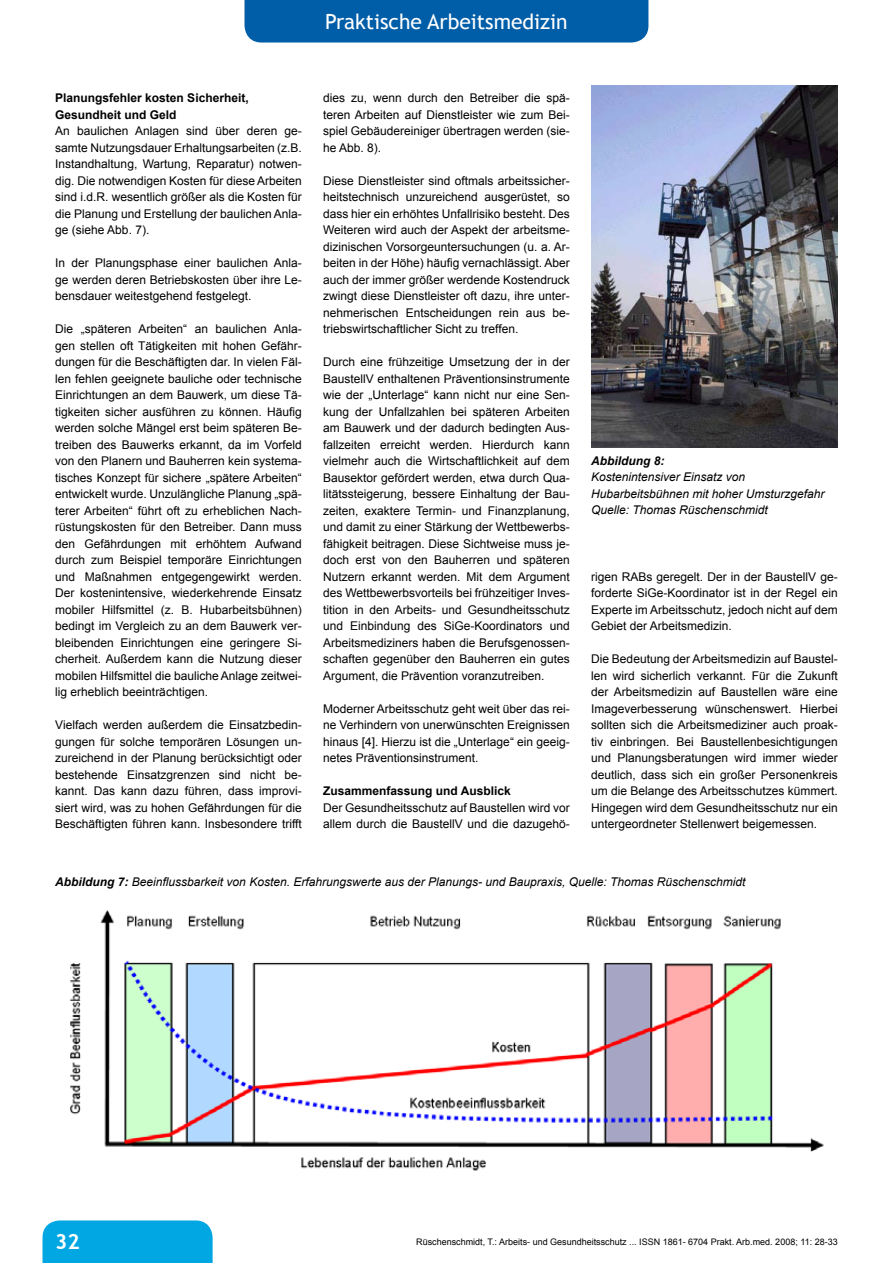
<style>
.page{position:relative;width:893px;height:1263px;background:#fff}
.page>*{position:absolute;margin:0;border:0;box-sizing:border-box;transform-origin:0 0}
.t1{font:21px "Trebuchet MS";color:#fff}
.t2{font:700 21px "Trebuchet MS";color:#fff}
.t3{font:12px/16.5px "Arial";color:#000;text-align:justify}
.t4{font:italic 12px/16.5px "Arial";color:#000}
.t5{font:700 12px/16.5px "Arial";color:#000}
.t6{font:italic 700 12px "Arial";color:#000}
.t7{font:9px "Arial";color:#000}
.s1{font-weight:700}
</style>
<div class="page">
<div style="left:244px;top:0;width:404px;height:43px;background:#005ea8"></div>
<div style="left:43px;top:1220px;width:170px;height:43px;background:#00a7e3"></div>
<img style="left:70px;top:910px;width:754px;height:261px">
<img style="left:591px;top:85px;width:247px;height:363px">
<h1 class="t1" style="left:325px;top:9px;width:244px">Praktische Arbeitsmedizin</h1>
<p class="t5" style="left:55px;top:90px;width:195px">Planungsfehler kosten Sicherheit,<br>Gesundheit und Geld</p>
<p class="t3" style="left:55px;top:123px;width:248px">An baulichen Anlagen sind über deren ge&shy;samte Nutzungsdauer Erhaltungsarbeiten (z.B.<br>Instandhaltung, Wartung, Reparatur) notwen&shy;dig. Die notwendigen Kosten für diese Arbeiten sind i.d.R. wesentlich größer als die Kosten für die Planung und Erstellung der baulichen Anla&shy;ge (siehe Abb. 7).</p>
<p class="t3" style="left:55px;top:255px;width:248px">In der Planungsphase einer baulichen Anla&shy;ge werden deren Betriebskosten über ihre Le&shy;bensdauer weitestgehend festgelegt.</p>
<p class="t3" style="left:55px;top:321px;width:248px">Die „späteren Arbeiten“ an baulichen Anla&shy;gen stellen oft Tätigkeiten mit hohen Gefähr&shy;dungen für die Beschäftigten dar. In vielen Fäl&shy;len fehlen geeignete bauliche oder technische Einrichtungen an dem Bauwerk, um diese Tä&shy;tigkeiten sicher ausführen zu können. Häufig werden solche Mängel erst beim späteren Be&shy;treiben des Bauwerks erkannt, da im Vorfeld von den Planern und Bauherren kein systema&shy;tisches Konzept für sichere „spätere Arbeiten“ entwickelt wurde. Unzulängliche Planung „spä&shy;terer Arbeiten“ führt oft zu erheblichen Nach&shy;rüstungskosten für den Betreiber. Dann muss den Gefährdungen mit erhöhtem Aufwand durch zum Beispiel temporäre Einrichtungen und Maßnahmen entgegengewirkt werden.<br>Der kostenintensive, wiederkehrende Einsatz mobiler Hilfsmittel (z. B. Hubarbeitsbühnen) bedingt im Vergleich zu an dem Bauwerk ver&shy;bleibenden Einrichtungen eine geringere Si&shy;cherheit. Außerdem kann die Nutzung dieser mobilen Hilfsmittel die bauliche Anlage zeitwei&shy;lig erheblich beeinträchtigen.</p>
<p class="t3" style="left:55px;top:717px;width:248px">Vielfach werden außerdem die Einsatzbedin&shy;gungen für solche temporären Lösungen un&shy;zureichend in der Planung berücksichtigt oder bestehende Einsatzgrenzen sind nicht be&shy;kannt. Das kann dazu führen, dass improvi&shy;siert wird, was zu hohen Gefährdungen für die Beschäftigten führen kann. Insbesondere trifft</p>
<p class="t3" style="left:323px;top:90px;width:248px">dies zu, wenn durch den Betreiber die spä&shy;teren Arbeiten auf Dienstleister wie zum Bei&shy;spiel Gebäudereiniger übertragen werden (sie&shy;he Abb. 8).</p>
<p class="t3" style="left:323px;top:172px;width:248px">Diese Dienstleister sind oftmals arbeitssicher&shy;heitstechnisch unzureichend ausgerüstet, so dass hier ein erhöhtes Unfallrisiko besteht. Des Weiteren wird auch der Aspekt der arbeitsme&shy;dizinischen Vorsorgeuntersuchungen (u. a. Ar&shy;beiten in der Höhe) häufig vernachlässigt. Aber auch der immer größer werdende Kostendruck zwingt diese Dienstleister oft dazu, ihre unter&shy;nehmerischen Entscheidungen rein aus be&shy;triebswirtschaftlicher Sicht zu treffen.</p>
<p class="t3" style="left:323px;top:354px;width:248px">Durch eine frühzeitige Umsetzung der in der BaustellV enthaltenen Präventionsinstrumente wie der „Unterlage“ kann nicht nur eine Sen&shy;kung der Unfallzahlen bei späteren Arbeiten am Bauwerk und der dadurch bedingten Aus&shy;fallzeiten erreicht werden. Hierdurch kann vielmehr auch die Wirtschaftlichkeit auf dem Bausektor gefördert werden, etwa durch Qua&shy;litätssteigerung, bessere Einhaltung der Bau&shy;zeiten, exaktere Termin- und Finanzplanung, und damit zu einer Stärkung der Wettbewerbs&shy;fähigkeit beitragen. Diese Sichtweise muss je&shy;doch erst von den Bauherren und späteren Nutzern erkannt werden. Mit dem Argument des Wettbewerbsvorteils bei frühzeitiger Inves&shy;tition in den Arbeits- und Gesundheitsschutz und Einbindung des SiGe-Koordinators und Arbeitsmediziners haben die Berufsgenossen&shy;schaften gegenüber den Bauherren ein gutes Argument, die Prävention voranzutreiben.</p>
<p class="t3" style="left:323px;top:700px;width:248px">Moderner Arbeitsschutz geht weit über das rei&shy;ne Verhindern von unerwünschten Ereignissen hinaus [4]. Hierzu ist die „Unterlage“ ein geeig&shy;netes Präventionsinstrument.</p>
<p class="t5" style="left:323px;top:783px;width:189px">Zusammenfassung und Ausblick</p>
<p class="t3" style="left:323px;top:799px;width:248px">Der Gesundheitsschutz auf Baustellen wird vor allem durch die BaustellV und die dazugehö-</p>
<p class="t6" style="left:591px;top:453px;width:75px">Abbildung 8:</p>
<p class="t4" style="left:591px;top:469px;width:235px">Kostenintensiver Einsatz von<br>Hubarbeitsbühnen mit hoher Umsturzgefahr<br>Quelle: Thomas Rüschenschmidt</p>
<p class="t3" style="left:591px;top:568px;width:248px">rigen RABs geregelt. Der in der BaustellV ge&shy;forderte SiGe-Koordinator ist in der Regel ein Experte im Arbeitsschutz, jedoch nicht auf dem Gebiet der Arbeitsmedizin.</p>
<p class="t3" style="left:591px;top:651px;width:248px">Die Bedeutung der Arbeitsmedizin auf Baustel&shy;len wird sicherlich verkannt. Für die Zukunft der Arbeitsmedizin auf Baustellen wäre eine Imageverbesserung wünschenswert. Hierbei sollten sich die Arbeitsmediziner auch proak&shy;tiv einbringen. Bei Baustellenbesichtigungen und Planungsberatungen wird immer wieder deutlich, dass sich ein großer Personenkreis um die Belange des Arbeitsschutzes kümmert.<br>Hingegen wird dem Gesundheitsschutz nur ein untergeordneter Stellenwert beigemessen.</p>
<p class="t4" style="left:55px;top:874px;width:692px"><span class="s1">Abbildung 7:</span> Beeinflussbarkeit von Kosten. Erfahrungswerte aus der Planungs- und Baupraxis, Quelle: Thomas Rüschenschmidt</p>
<h1 class="t2" style="left:55px;top:1229px;width:26px">32</h1>
<p class="t7" style="left:416px;top:1236px;width:423px">Rüschenschmidt, T.: Arbeits- und Gesundheitsschutz ... ISSN 1861- 6704 Prakt. Arb.med. 2008; 11: 28-33</p>
</div>
